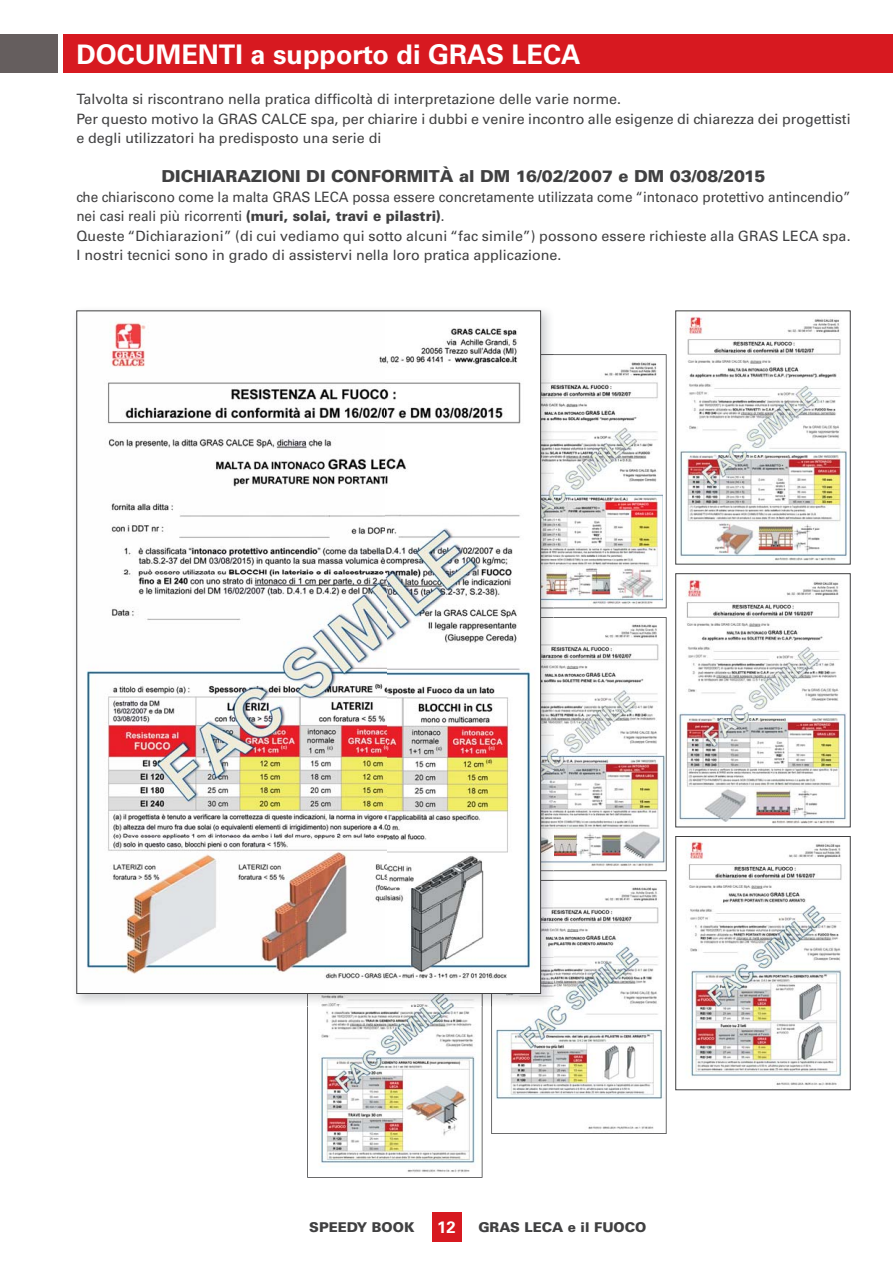
<style>
.page{position:relative;width:893px;height:1263px;background:#fff}
.page>*{position:absolute;margin:0;border:0;box-sizing:border-box;transform-origin:0 0}
.t1{font:700 27px "Univers";color:#fff}
.t2{font:900 16.5px "Univers";color:#404041}
.t3{font:700 16.5px "Univers";color:#fff}
.t4{font:14.25px/19.5px "Univers";color:#404041;scale:.95 1}
.t5{font:14.25px/19.5px "Univers";color:#404041}
.t6{font:900 13.5px "Univers";color:#404041}
.s1{font-weight:900}
</style>
<div class="page">
<div style="left:431px;top:1212px;width:30px;height:30px;background:#d71920"></div>
<div style="left:64px;top:34px;width:828px;height:38px;background:#d71920"></div>
<div style="left:0;top:34px;width:57px;height:38px;background:#655e5e"></div>
<img style="left:679px;top:316px;width:168px;height:247px">
<img style="left:679px;top:579px;width:168px;height:245px">
<div style="left:675px;top:573px;width:175px;height:254px;border:1px solid #404041"></div>
<svg style="left:553px;top:617px;width:113px;height:254px"></svg>
<img style="left:686px;top:841px;width:156px;height:244px">
<div style="left:675px;top:836px;width:175px;height:254px;border:1px solid #404041"></div>
<svg style="left:491px;top:880px;width:175px;height:254px"></svg>
<svg style="left:307px;top:1006px;width:175px;height:172px"></svg>
<img style="left:541px;top:310px;width:9px;height:44px">
<img style="left:541px;top:618px;width:12px;height:262px">
<img style="left:125px;top:994px;width:366px;height:12px">
<svg style="left:553px;top:354px;width:113px;height:254px"></svg>
<img style="left:541px;top:354px;width:12px;height:254px">
<img style="left:491px;top:880px;width:62px;height:126px">
<img style="left:86px;top:322px;width:453px;height:670px">
<h1 class="t1" style="left:76px;top:44px;width:505px">DOCUMENTI a supporto di GRAS LECA</h1>
<p class="t5" style="left:76px;top:91px;width:775px">Talvolta si riscontrano nella pratica difficoltà di interpretazione delle varie norme.<br>Per questo motivo la GRAS CALCE spa, per chiarire i dubbi e venire incontro alle esigenze di chiarezza dei progettisti e degli utilizzatori ha predisposto una serie di</p>
<p class="t2" style="left:161px;top:170px;width:605px">DICHIARAZIONI DI CONFORMITÀ al DM 16/02/2007 e DM 03/08/2015</p>
<p class="t4" style="left:76px;top:188px;width:816px">che chiariscono come la malta GRAS LECA possa essere concretamente utilizzata come “intonaco protettivo antincendio” nei casi reali più ricorrenti <span class="s1">(muri, solai, travi e pilastri)</span>.<br>Queste “Dichiarazioni” (di cui vediamo qui sotto alcuni “fac simile”) possono essere richieste alla GRAS LECA spa.<br>I nostri tecnici sono in grado di assistervi nella loro pratica applicazione.</p>
<p class="t3" style="left:437px;top:1221px;width:20px">12</p>
<p class="t6" style="left:309px;top:1222px;width:107px">SPEEDY BOOK</p>
<p class="t6" style="left:478px;top:1222px;width:169px">GRAS LECA e il FUOCO</p>
</div>
